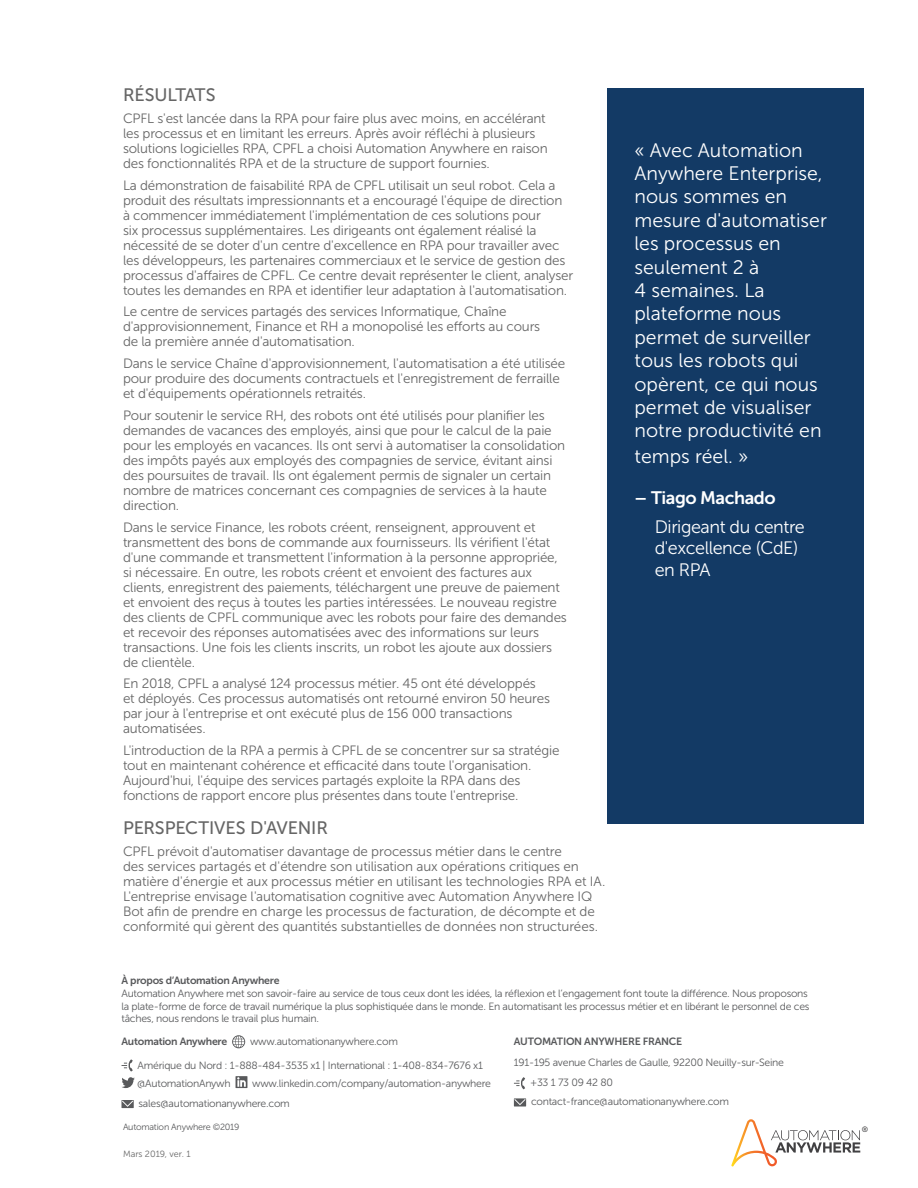
<style>
.page{position:relative;width:918px;height:1188px;background:#fff}
.page>*{position:absolute;margin:0;border:0;box-sizing:border-box;transform-origin:0 0}
.t1{font:19.5px/23.4px "Museo Sans 300";color:#fff}
.t2{font:18px/21.6px "Museo Sans 300";letter-spacing:-.025em;color:#fff}
.t3{font:18px "Museo Sans 500";letter-spacing:-.005em;color:#666}
.t4{font:18px "Museo Sans 700";letter-spacing:-.025em;color:#fff}
.t5{font:13.5px/15px "Museo Sans 300";letter-spacing:-.015em;color:#666}
.t6{font:10.5px/12.6px "Museo Sans 300";letter-spacing:-.025em;color:#58595b}
.t7{font:10.5px "Museo Sans 700";letter-spacing:-.025em;color:#58595b}
.t8{font:9px "Museo Sans 300";letter-spacing:-.025em;color:#58595b}
.t9{font:9px "Museo Sans 300";color:#686868}
.t10{font:7.8px "Museo Sans 500";color:#414042}
</style>
<div class="page">
<svg style="left:731px;top:1119px;width:129px;height:47px"></svg>
<div style="left:608px;top:88px;width:256px;height:736px;background:#133a65"></div>
<svg style="left:232px;top:1035px;width:13px;height:13px"></svg>
<svg style="left:121px;top:1059px;width:14px;height:29px"></svg>
<svg style="left:236px;top:1076px;width:11px;height:12px"></svg>
<svg style="left:122px;top:1100px;width:12px;height:8px"></svg>
<svg style="left:514px;top:1077px;width:11px;height:12px"></svg>
<svg style="left:514px;top:1098px;width:12px;height:9px"></svg>
<h2 class="t3" style="left:123px;top:85px;width:94px">RÉSULTATS</h2>
<p class="t5" style="left:123px;top:111px;width:426px">CPFL s'est lancée dans la RPA pour faire plus avec moins, en accélérant les processus et en limitant les erreurs. Après avoir réfléchi à plusieurs solutions logicielles RPA, CPFL a choisi Automation Anywhere en raison des fonctionnalités RPA et de la structure de support fournies.</p>
<p class="t5" style="left:123px;top:178px;width:452px">La démonstration de faisabilité RPA de CPFL utilisait un seul robot. Cela a produit des résultats impressionnants et a encouragé l'équipe de direction<br>à commencer immédiatement l'implémentation de ces solutions pour<br>six processus supplémentaires. Les dirigeants ont également réalisé la nécessité de se doter d'un centre d'excellence en RPA pour travailler avec les développeurs, les partenaires commerciaux et le service de gestion des processus d'affaires de CPFL. Ce centre devait représenter le client, analyser toutes les demandes en RPA et identifier leur adaptation à l'automatisation.</p>
<p class="t5" style="left:123px;top:304px;width:419px">Le centre de services partagés des services Informatique, Chaîne d'approvisionnement, Finance et RH a monopolisé les efforts au cours de la première année d'automatisation.</p>
<p class="t5" style="left:123px;top:356px;width:444px">Dans le service Chaîne d'approvisionnement, l'automatisation a été utilisée pour produire des documents contractuels et l'enregistrement de ferraille et d'équipements opérationnels retraités.</p>
<p class="t5" style="left:123px;top:408px;width:444px">Pour soutenir le service RH, des robots ont été utilisés pour planifier les demandes de vacances des employés, ainsi que pour le calcul de la paie pour les employés en vacances. Ils ont servi à automatiser la consolidation des impôts payés aux employés des compagnies de service, évitant ainsi des poursuites de travail. Ils ont également permis de signaler un certain nombre de matrices concernant ces compagnies de services à la haute direction.</p>
<p class="t5" style="left:123px;top:520px;width:445px">Dans le service Finance, les robots créent, renseignent, approuvent et transmettent des bons de commande aux fournisseurs. Ils vérifient l'état d'une commande et transmettent l'information à la personne appropriée, si nécessaire. En outre, les robots créent et envoient des factures aux clients, enregistrent des paiements, téléchargent une preuve de paiement et envoient des reçus à toutes les parties intéressées. Le nouveau registre des clients de CPFL communique avec les robots pour faire des demandes et recevoir des réponses automatisées avec des informations sur leurs transactions. Une fois les clients inscrits, un robot les ajoute aux dossiers de clientèle.</p>
<p class="t5" style="left:123px;top:676px;width:429px">En 2018, CPFL a analysé 124 processus métier. 45 ont été développés et déployés. Ces processus automatisés ont retourné environ 50 heures par jour à l'entreprise et ont exécuté plus de 156 000 transactions automatisées.</p>
<p class="t5" style="left:123px;top:743px;width:438px">L'introduction de la RPA a permis à CPFL de se concentrer sur sa stratégie tout en maintenant cohérence et efficacité dans toute l'organisation.<br>Aujourd'hui, l'équipe des services partagés exploite la RPA dans des fonctions de rapport encore plus présentes dans toute l'entreprise.</p>
<h2 class="t3" style="left:123px;top:818px;width:206px">PERSPECTIVES D'AVENIR</h2>
<p class="t5" style="left:123px;top:844px;width:484px">CPFL prévoit d'automatiser davantage de processus métier dans le centre<br>des services partagés et d'étendre son utilisation aux opérations critiques en matière d'énergie et aux processus métier en utilisant les technologies RPA et IA.<br>L'entreprise envisage l'automatisation cognitive avec Automation Anywhere IQ Bot afin de prendre en charge les processus de facturation, de décompte et de conformité qui gèrent des quantités substantielles de données non structurées.</p>
<p class="t1" style="left:634px;top:138px;width:194px">« Avec Automation<br>Anywhere Enterprise, nous sommes en mesure d'automatiser les processus en seulement 2 à<br>4 semaines. La plateforme nous permet de surveiller tous les robots qui opèrent, ce qui nous permet de visualiser notre productivité en</p>
<h1 class="t1" style="left:634px;top:444px;width:116px">temps réel. »</h1>
<h2 class="t4" style="left:634px;top:488px;width:143px">– Tiago Machado</h2>
<h2 class="t2" style="left:655px;top:516px;width:152px">Dirigeant du centre d'excellence (CdE) en RPA</h2>
<p class="t7" style="left:122px;top:975px;width:160px">À propos d‘Automation Anywhere</p>
<p class="t6" style="left:122px;top:987px;width:690px">Automation Anywhere met son savoir-faire au service de tous ceux dont les idées, la réflexion et l‘engagement font toute la différence. Nous proposons la plate-forme de force de travail numérique la plus sophistiquée dans le monde. En automatisant les processus métier et en libérant le personnel de ces tâches, nous rendons le travail plus humain.</p>
<p class="t7" style="left:122px;top:1036px;width:107px">Automation Anywhere</p>
<p class="t6" style="left:250px;top:1036px;width:149px">www.automationanywhere.com</p>
<p class="t6" style="left:137px;top:1056px;width:347px;line-height:18px">Amérique du Nord : 1-888-484-3535 x1 | International : 1-408-834-7676 x1 @AutomationAnywh</p>
<p class="t7" style="left:514px;top:1036px;width:170px">AUTOMATION ANYWHERE FRANCE</p>
<p class="t6" style="left:530px;top:1052px;width:256px;line-height:20.5px;text-indent:-16px">191-195 avenue Charles de Gaulle, 92200 Neuilly-sur-Seine +33 1 73 09 42 80</p>
<p class="t6" style="left:531px;top:1095px;width:200px">contact-france@automationanywhere.com</p>
<p class="t6" style="left:139px;top:1073px;width:354px;line-height:20px;text-indent:114px">www.linkedin.com/company/automation-anywhere sales@automationanywhere.com</p>
<p class="t8" style="left:123px;top:1122px;width:118px">Automation Anywhere ©2019</p>
<p class="t9" style="left:123px;top:1149px;width:69px">Mars 2019, ver. 1</p>
<p class="t10" style="left:862px;top:1125px;width:8px">®</p>
</div>
